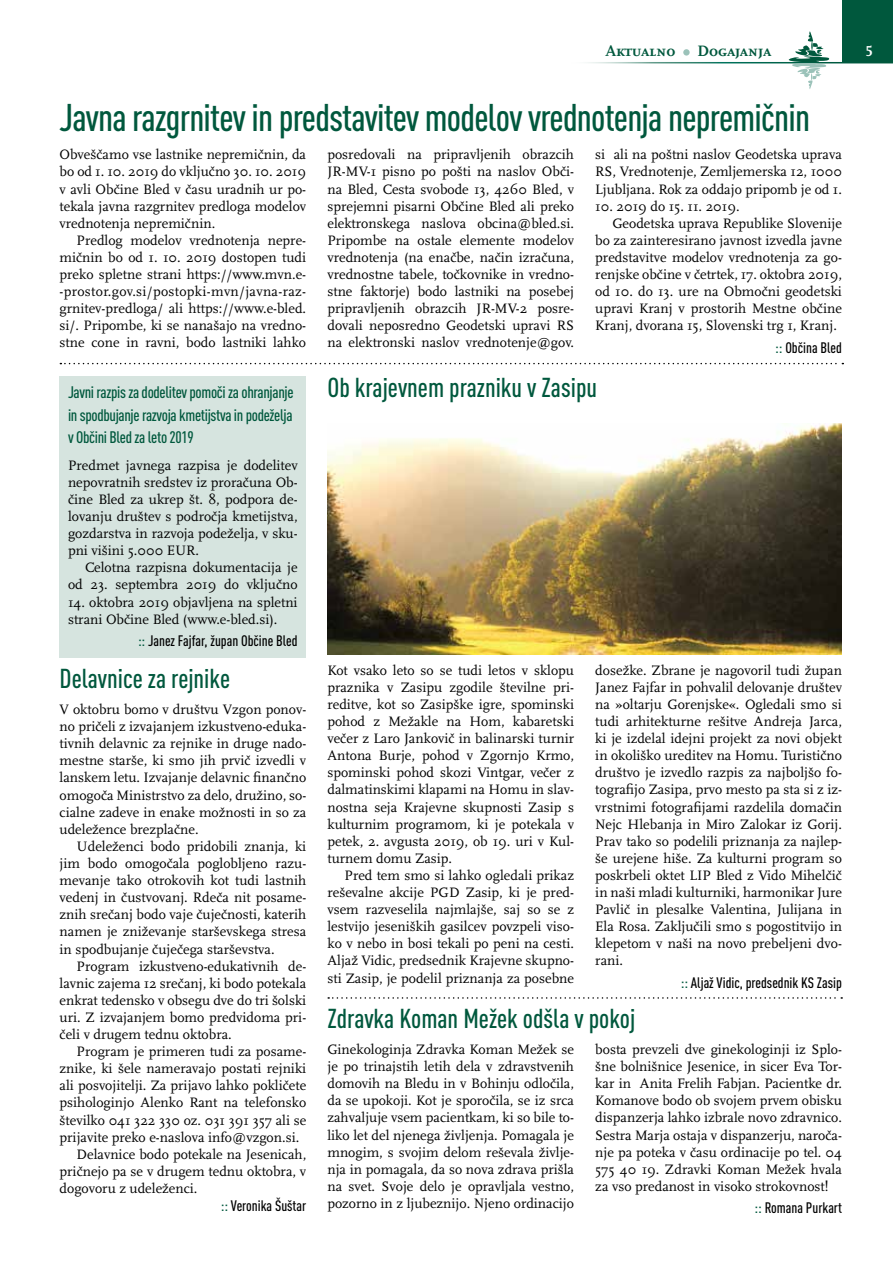
<style>
.page{position:relative;width:893px;height:1263px;background:#fff}
.page>*{position:absolute;margin:0;border:0;box-sizing:border-box;transform-origin:0 0}
.t1{font:500 condensed 38.1px "DIN Pro";letter-spacing:-.02em;color:#00583d}
.t2{font:500 condensed 27px "DIN Pro";color:#00583d}
.t3{font:500 condensed 16.5px/22.5px "DIN Pro";letter-spacing:-.02em;color:#00583d;text-align:justify}
.t4{font:700 15.75px "Scala Caps CE";color:#00583d}
.t5{font:500 condensed 15px "DIN Pro";color:#000}
.t6{font:700 15px "Scala Caps CE";color:#fff}
.t7{font:14.25px/17.1px "Scala CE";color:#000;text-align:justify}
.s1{color:#00583d}
</style>
<div class="page">
<div style="left:60px;top:376px;width:246px;height:282px;background:#d6e4df"></div>
<svg style="left:60px;top:363px;width:783px;height:1px"></svg>
<svg style="left:328px;top:997px;width:514px;height:2px"></svg>
<div style="left:842px;top:0;width:51px;height:63px;background:#00583d"></div>
<hr style="left:563px;top:62px;width:330px;height:1px;background:#fff">
<svg style="left:787px;top:31px;width:43px;height:58px"></svg>
<div style="left:683px;top:49px;width:7px;height:7px;background:#9bc2b9;border-radius:50%"></div>
<img style="left:327px;top:423px;width:515px;height:232px">
<p class="t4" style="left:605px;top:42px;width:71px">Aktualno</p>
<p class="t4" style="left:697px;top:42px;width:75px">Dogajanja</p>
<p class="t6" style="left:865px;top:43px;width:9px">5</p>
<h1 class="t1" style="left:60px;top:89px;width:752px">Javna razgrnitev in predstavitev modelov vrednotenja nepremičnin</h1>
<p class="t7" style="left:60px;top:146px;width:248px">Obveščamo vse lastnike nepremičnin, da bo od 1. 10. 2019 do vključno 30. 10. 2019 v avli Občine Bled v času uradnih ur po&shy;tekala javna razgrnitev predloga modelov vrednotenja nepremičnin.</p>
<p class="t7" style="left:60px;top:232px;width:248px;text-indent:17px">Predlog modelov vrednotenja nepre&shy;mičnin bo od 1. 10. 2019 dostopen tudi preko spletne strani https://www.mvn.e--prostor.gov.si/postopki-mvn/javna-raz&shy;grnitev-predloga/ ali https://www.e-bled. si/. Pripombe, ki se nanašajo na vredno&shy;stne cone in ravni, bodo lastniki lahko</p>
<p class="t7" style="left:327px;top:146px;width:248px">posredovali na pripravljenih obrazcih JR-MV-1 pisno po pošti na naslov Obči&shy;na Bled, Cesta svobode 13, 4260 Bled, v sprejemni pisarni Občine Bled ali preko elektronskega naslova obcina@bled.si.<br>Pripombe na ostale elemente modelov vrednotenja (na enačbe, način izračuna, vrednostne tabele, točkovnike in vredno&shy;stne faktorje) bodo lastniki na posebej pripravljenih obrazcih JR-MV-2 posre&shy;dovali neposredno Geodetski upravi RS na elektronski naslov vrednotenje@gov.</p>
<p class="t7" style="left:595px;top:146px;width:248px">si ali na poštni naslov Geodetska uprava RS, Vrednotenje, Zemljemerska 12, 1000<br>Ljubljana. Rok za oddajo pripomb je od 1.</p>
<p class="t7" style="left:595px;top:198px;width:146px">10. 2019 do 15. 11. 2019.</p>
<p class="t7" style="left:612px;top:215px;width:231px">Geodetska uprava Republike Slovenije</p>
<p class="t7" style="left:595px;top:232px;width:248px">bo za zainteresirano javnost izvedla javne</p>
<p class="t7" style="left:595px;top:249px;width:248px">predstavitve modelov vrednotenja za go-</p>
<p class="t7" style="left:595px;top:266px;width:248px">renjske občine v četrtek, 17. oktobra 2019,</p>
<p class="t7" style="left:595px;top:283px;width:248px">od 10. do 13. ure na Območni geodetski</p>
<p class="t7" style="left:595px;top:300px;width:248px">upravi Kranj v prostorih Mestne občine</p>
<p class="t7" style="left:595px;top:317px;width:243px">Kranj, dvorana 15, Slovenski trg 1, Kranj.</p>
<p class="t5" style="left:775px;top:336px;width:68px"><span class="s1">:::</span> Občina Bled</p>
<p class="t3" style="left:68px;top:380px;width:227px">Javni razpis za dodelitev pomoči za ohranjanje in spodbujanje razvoja kmetijstva in podeželja v Občini Bled za leto 2019</p>
<p class="t7" style="left:68px;top:457px;width:231px">Predmet javnega razpisa je dodelitev nepovratnih sredstev iz proračuna Ob&shy;čine Bled za ukrep št. 8, podpora de&shy;lovanju društev s področja kmetijstva, gozdarstva in razvoja podeželja, v sku&shy;pni višini 5.000 EUR.</p>
<p class="t7" style="left:68px;top:559px;width:231px;text-align:right">Celotna razpisna dokumentacija je od 23. septembra 2019 do vključno</p>
<p class="t7" style="left:68px;top:594px;width:231px">14. oktobra 2019 objavljena na spletni strani Občine Bled (www.e-bled.si).</p>
<p class="t5" style="left:138px;top:629px;width:161px"><span class="s1">:::</span> Janez Fajfar, župan Občine Bled</p>
<h2 class="t2" style="left:60px;top:658px;width:172px">Delavnice za rejnike</h2>
<p class="t7" style="left:60px;top:701px;width:248px">V oktobru bomo v društvu Vzgon ponov&shy;no pričeli z izvajanjem izkustveno-eduka&shy;tivnih delavnic za rejnike in druge nado&shy;mestne starše, ki smo jih prvič izvedli v lanskem letu. Izvajanje delavnic finančno omogoča Ministrstvo za delo, družino, so&shy;cialne zadeve in enake možnosti in so za udeležence brezplačne.</p>
<p class="t7" style="left:60px;top:838px;width:248px;text-indent:17px">Udeleženci bodo pridobili znanja, ki jim bodo omogočala poglobljeno razu&shy;mevanje tako otrokovih kot tudi lastnih vedenj in čustvovanj. Rdeča nit posame&shy;znih srečanj bodo vaje čuječnosti, katerih namen je zniževanje starševskega stresa in spodbujanje čuječega starševstva.</p>
<p class="t7" style="left:60px;top:958px;width:248px;text-indent:17px">Program izkustveno-edukativnih de&shy;lavnic zajema 12 srečanj, ki bodo potekala enkrat tedensko v obsegu dve do tri šolski uri. Z izvajanjem bomo predvidoma pri&shy;čeli v drugem tednu oktobra.</p>
<p class="t7" style="left:77px;top:1043px;width:231px">Program je primeren tudi za posame-</p>
<p class="t7" style="left:60px;top:1060px;width:248px">znike, ki šele nameravajo postati rejniki</p>
<p class="t7" style="left:60px;top:1077px;width:248px">ali posvojitelji. Za prijavo lahko pokličete</p>
<p class="t7" style="left:60px;top:1094px;width:248px">psihologinjo Alenko Rant na telefonsko</p>
<p class="t7" style="left:60px;top:1111px;width:248px">številko 041 322 330 oz. 031 391 357 ali se</p>
<p class="t7" style="left:60px;top:1129px;width:241px">prijavite preko e-naslova info@vzgon.si.</p>
<p class="t7" style="left:77px;top:1146px;width:231px">Delavnice bodo potekale na Jesenicah,</p>
<p class="t7" style="left:60px;top:1163px;width:248px">pričnejo pa se v drugem tednu oktobra, v</p>
<p class="t7" style="left:60px;top:1180px;width:139px">dogovoru z udeleženci.</p>
<p class="t5" style="left:221px;top:1194px;width:87px"><span class="s1">:::</span> Veronika Šuštar</p>
<h2 class="t2" style="left:327px;top:367px;width:271px">Ob krajevnem prazniku v Zasipu</h2>
<p class="t7" style="left:327px;top:662px;width:248px">Kot vsako leto so se tudi letos v sklopu praznika v Zasipu zgodile številne pri&shy;reditve, kot so Zasipške igre, spominski pohod z Mežakle na Hom, kabaretski večer z Laro Jankovič in balinarski turnir Antona Burje, pohod v Zgornjo Krmo, spominski pohod skozi Vintgar, večer z dalmatinskimi klapami na Homu in slav&shy;nostna seja Krajevne skupnosti Zasip s kulturnim programom, ki je potekala v petek, 2. avgusta 2019, ob 19. uri v Kul&shy;turnem domu Zasip.</p>
<p class="t7" style="left:327px;top:867px;width:248px;text-indent:17px">Pred tem smo si lahko ogledali prikaz reševalne akcije PGD Zasip, ki je pred&shy;vsem razveselila najmlajše, saj so se z lestvijo jeseniških gasilcev povzpeli viso&shy;ko v nebo in bosi tekali po peni na cesti.<br>Aljaž Vidic, predsednik Krajevne skupno&shy;sti Zasip, je podelil priznanja za posebne</p>
<p class="t7" style="left:595px;top:662px;width:248px">dosežke. Zbrane je nagovoril tudi župan Janez Fajfar in pohvalil delovanje društev na »oltarju Gorenjske«. Ogledali smo si tudi arhitekturne rešitve Andreja Jarca, ki je izdelal idejni projekt za novi objekt in okoliško ureditev na Homu. Turistično društvo je izvedlo razpis za najboljšo fo&shy;tografijo Zasipa, prvo mesto pa sta si z iz&shy;vrstnimi fotografijami razdelila domačin Nejc Hlebanja in Miro Zalokar iz Gorij.<br>Prav tako so podelili priznanja za najlep&shy;še urejene hiše. Za kulturni program so poskrbeli oktet LIP Bled z Vido Mihelčič in naši mladi kulturniki, harmonikar Jure Pavlič in plesalke Valentina, Julijana in Ela Rosa. Zaključili smo s pogostitvijo in klepetom v naši na novo prebeljeni dvo&shy;rani.</p>
<p class="t5" style="left:681px;top:971px;width:163px"><span class="s1">:::</span> Aljaž Vidic, predsednik KS Zasip</p>
<h2 class="t2" style="left:327px;top:998px;width:309px">Zdravka Koman Mežek odšla v pokoj</h2>
<p class="t7" style="left:327px;top:1041px;width:248px">Ginekologinja Zdravka Koman Mežek se je po trinajstih letih dela v zdravstvenih domovih na Bledu in v Bohinju odločila, da se upokoji. Kot je sporočila, se iz srca zahvaljuje vsem pacientkam, ki so bile to&shy;liko let del njenega življenja. Pomagala je mnogim, s svojim delom reševala življe&shy;nja in pomagala, da so nova zdrava prišla na svet. Svoje delo je opravljala vestno, pozorno in z ljubeznijo. Njeno ordinacijo</p>
<p class="t7" style="left:595px;top:1041px;width:248px">bosta prevzeli dve ginekologinji iz Splo&shy;šne bolnišnice Jesenice, in sicer Eva Tor&shy;kar in Anita Frelih Fabjan. Pacientke dr.<br>Komanove bodo ob svojem prvem obisku dispanzerja lahko izbrale novo zdravnico.<br>Sestra Marja ostaja v dispanzerju, naroča&shy;nje pa poteka v času ordinacije po tel. 04<br>575 40 19. Zdravki Koman Mežek hvala za vso predanost in visoko strokovnost!</p>
<p class="t5" style="left:755px;top:1197px;width:89px"><span class="s1">:::</span> Romana Purkart</p>
</div>
